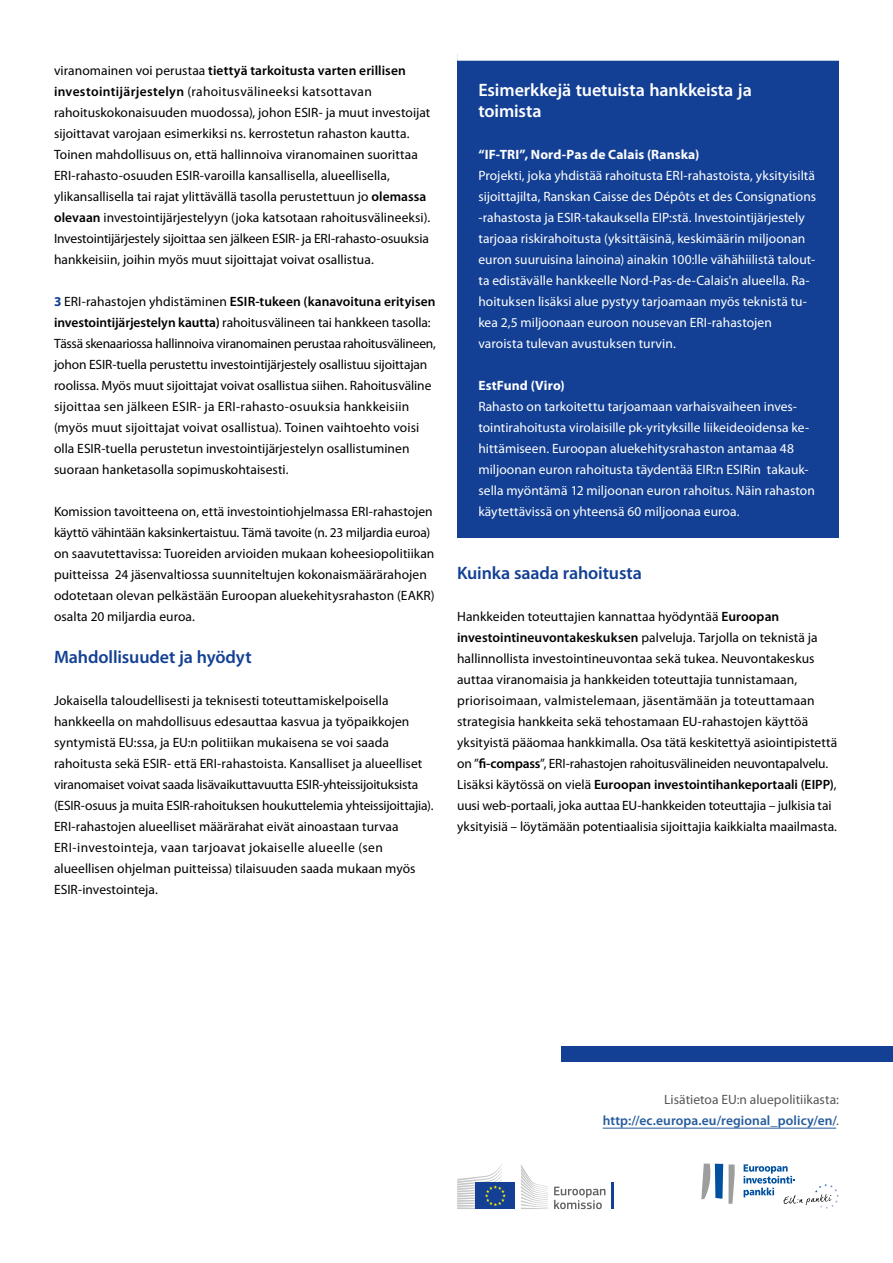
<style>
.page{position:relative;width:893px;height:1263px;background:#fff}
.page>*{position:absolute;margin:0;border:0;box-sizing:border-box;transform-origin:0 0}
.Zwischenhead{font:600 18px "Myriad Pro";letter-spacing:-.005em;color:#134094}
.Box_Head_Linie_oben{font:600 18px/21px "Myriad Pro";letter-spacing:-.005em;color:#fff}
.Fließtext{font:13.5px/21px "Myriad Pro";color:#000}
._1_2_3_Fließtext{font:13.5px/21px "Myriad Pro";color:#000}
.Box_Text{font:13.5px/21px "Myriad Pro";color:#fff}
.Box_Text-2{font:700 13.5px "Myriad Pro";letter-spacing:.01em;color:#fff}
.More_Information{font:600 13.5px "Myriad Pro";letter-spacing:.005em;color:#245a9c}
.More_Information-2{font:13.5px "Myriad Pro";color:#565656}
.s1{font-weight:600}
.s2{font-weight:700;color:#134094}
.s3{font-weight:400;color:#565656}
</style>
<div class="page">
<hr style="left:603px;top:1128px;width:233px;height:1px;background:#245a9c">
<div style="left:457px;top:54px;width:382px;height:483px;background:#134094"></div>
<div style="left:457px;top:54px;width:382px;height:7px;background:#fff"></div>
<div style="left:561px;top:1046px;width:332px;height:16px;background:#134094"></div>
<svg style="left:554px;top:1186px;width:51px;height:23px"></svg>
<hr style="left:611px;top:1183px;width:3px;height:26px;background:#134094">
<svg style="left:521px;top:1165px;width:27px;height:44px"></svg>
<div style="left:476px;top:1183px;width:39px;height:26px;background:#134094"></div>
<svg style="left:457px;top:1164px;width:49px;height:45px"></svg>
<svg style="left:701px;top:1163px;width:34px;height:41px"></svg>
<svg style="left:744px;top:1164px;width:95px;height:45px"></svg>
<p class="_1_2_3_Fließtext" style="left:54px;top:60px;width:378px">viranomainen voi perustaa <span class="s1">tiettyä tarkoitusta varten erillisen investointijärjestelyn</span> (rahoitusvälineeksi katsottavan rahoituskokonaisuuden muodossa), johon ESIR- ja muut investoijat sijoittavat varojaan esimerkiksi ns. kerrostetun rahaston kautta.<br>Toinen mahdollisuus on, että hallinnoiva viranomainen suorittaa ERI-rahasto-osuuden ESIR-varoilla kansallisella, alueellisella, ylikansallisella tai rajat ylittävällä tasolla perustettuun jo <span class="s1">olemassa olevaan</span> investointijärjestelyyn (joka katsotaan rahoitusvälineeksi).<br>Investointijärjestely sijoittaa sen jälkeen ESIR- ja ERI-rahasto-osuuksia hankkeisiin, joihin myös muut sijoittajat voivat osallistua.</p>
<p class="_1_2_3_Fließtext" style="left:54px;top:291px;width:383px"><span class="s2">3</span> ERI-rahastojen yhdistäminen <span class="s1">ESIR-tukeen (kanavoituna erityisen investointijärjestelyn kautta)</span> rahoitusvälineen tai hankkeen tasolla:<br>Tässä skenaariossa hallinnoiva viranomainen perustaa rahoitusvälineen, johon ESIR-tuella perustettu investointijärjestely osallistuu sijoittajan roolissa. Myös muut sijoittajat voivat osallistua siihen. Rahoitusväline sijoittaa sen jälkeen ESIR- ja ERI-rahasto-osuuksia hankkeisiin (myös muut sijoittajat voivat osallistua). Toinen vaihtoehto voisi olla ESIR-tuella perustetun investointijärjestelyn osallistuminen suoraan hanketasolla sopimuskohtaisesti.</p>
<p class="Fließtext" style="left:54px;top:501px;width:382px">Komission tavoitteena on, että investointiohjelmassa ERI-rahastojen käyttö vähintään kaksinkertaistuu. Tämä tavoite (n. 23 miljardia euroa) on saavutettavissa: Tuoreiden arvioiden mukaan koheesiopolitiikan puitteissa 24 jäsenvaltiossa suunniteltujen kokonaismäärärahojen odotetaan olevan pelkästään Euroopan aluekehitysrahaston (EAKR) osalta 20 miljardia euroa.</p>
<p class="Zwischenhead" style="left:54px;top:647px;width:199px">Mahdollisuudet ja hyödyt</p>
<p class="Fließtext" style="left:54px;top:690px;width:381px">Jokaisella taloudellisesti ja teknisesti toteuttamiskelpoisella hankkeella on mahdollisuus edesauttaa kasvua ja työpaikkojen syntymistä EU:ssa, ja EU:n politiikan mukaisena se voi saada rahoitusta sekä ESIR- että ERI-rahastoista. Kansalliset ja alueelliset viranomaiset voivat saada lisävaikuttavuutta ESIR-yhteissijoituksista (ESIR-osuus ja muita ESIR-rahoituksen houkuttelemia yhteissijoittajia).<br>ERI-rahastojen alueelliset määrärahat eivät ainoastaan turvaa ERI-investointeja, vaan tarjoavat jokaiselle alueelle (sen alueellisen ohjelman puitteissa) tilaisuuden saada mukaan myös ESIR-investointeja.</p>
<p class="Box_Head_Linie_oben" style="left:478px;top:80px;width:275px">Esimerkkejä tuetuista hankkeista ja toimista</p>
<p class="Box_Text-2" style="left:478px;top:146px;width:222px">“IF-TRI”, Nord-Pas de Calais (Ranska)</p>
<p class="Box_Text" style="left:478px;top:165px;width:339px">Projekti, joka yhdistää rahoitusta ERI-rahastoista, yksityisiltä sijoittajilta, Ranskan Caisse des Dépôts et des Consignations -rahastosta ja ESIR-takauksella EIP:stä. Investointijärjestely tarjoaa riskirahoitusta (yksittäisinä, keskimäärin miljoonan euron suuruisina lainoina) ainakin 100:lle vähähiilistä talout&shy;ta edistävälle hankkeelle Nord-Pas-de-Calais'n alueella. Ra&shy;hoituksen lisäksi alue pystyy tarjoamaan myös teknistä tu&shy;kea 2,5 miljoonaan euroon nousevan ERI-rahastojen varoista tulevan avustuksen turvin.</p>
<p class="Box_Text-2" style="left:478px;top:377px;width:88px">EstFund (Viro)</p>
<p class="Box_Text" style="left:478px;top:396px;width:338px">Rahasto on tarkoitettu tarjoamaan varhaisvaiheen inves&shy;tointirahoitusta virolaisille pk-yrityksille liikeideoidensa ke&shy;hittämiseen. Euroopan aluekehitysrahaston antamaa 48 miljoonan euron rahoitusta täydentää EIR:n ESIRin takauk&shy;sella myöntämä 12 miljoonan euron rahoitus. Näin rahaston käytettävissä on yhteensä 60 miljoonaa euroa.</p>
<p class="Zwischenhead" style="left:457px;top:563px;width:186px">Kuinka saada rahoitusta</p>
<p class="Fließtext" style="left:457px;top:606px;width:382px">Hankkeiden toteuttajien kannattaa hyödyntää <span class="s1">Euroopan investointineuvontakeskuksen</span> palveluja. Tarjolla on teknistä ja hallinnollista investointineuvontaa sekä tukea. Neuvontakeskus auttaa viranomaisia ja hankkeiden toteuttajia tunnistamaan, priorisoimaan, valmistelemaan, jäsentämään ja toteuttamaan strategisia hankkeita sekä tehostamaan EU-rahastojen käyttöä yksityistä pääomaa hankkimalla. Osa tätä keskitettyä asiointipistettä on ”<span class="s1">fi-compass</span>”, ERI-rahastojen rahoitusvälineiden neuvontapalvelu.<br>Lisäksi käytössä on vielä <span class="s1">Euroopan investointihankeportaali (EIPP)</span>, uusi web-portaali, joka auttaa EU-hankkeiden toteuttajia – julkisia tai yksityisiä – löytämään potentiaalisia sijoittajia kaikkialta maailmasta.</p>
<p class="More_Information-2" style="left:664px;top:1091px;width:176px">Lisätietoa EU:n aluepolitiikasta:</p>
<p class="More_Information" style="left:603px;top:1113px;width:238px">http://ec.europa.eu/regional_policy/en/<span class="s3">.</span></p>
</div>
